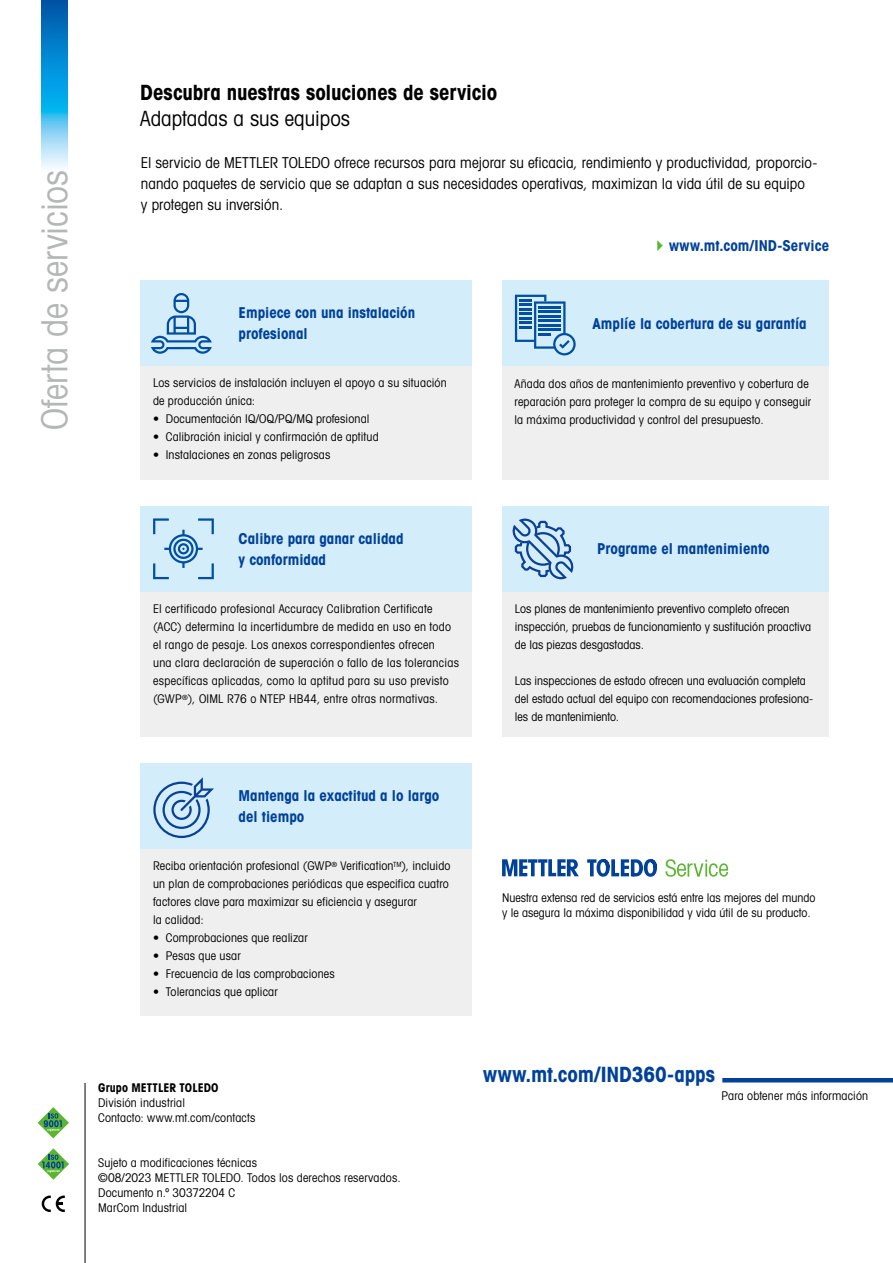
<style>
.page{position:relative;width:893px;height:1263px;background:#fff}
.page>*{position:absolute;margin:0;border:0;box-sizing:border-box;transform-origin:0 0}
.t1{font:36px "Avant Gardefor MT Bk";letter-spacing:-.005em;color:#b5b6b6}
.t2{font:21px "Avant Gardefor MT Bd";color:#000}
.t3{font:21px "Avant Gardefor MT Bd";letter-spacing:-.005em;color:#004199}
.t4{font:21px "Avant Gardefor MT Bk";color:#000}
.t5{font:15px/21px "Avant Gardefor MT Bk";letter-spacing:.005em;color:#000}
.t6{font:15px/21px "Avant Gardefor MT Bd";color:#004199}
.t7{font:12px/18px "Avant Gardefor MT Bk";letter-spacing:.015em;color:#000}
.t8{font:12px "Avant Gardefor MT Bd";letter-spacing:.005em;color:#000}
</style>
<div class="page">
<hr style="left:722px;top:1078px;width:171px;height:4px;background:#004199">
<hr style="left:85px;top:1083px;width:1px;height:180px;background:#000">
<svg style="left:38px;top:1148px;width:31px;height:32px"></svg>
<svg style="left:38px;top:1107px;width:31px;height:31px"></svg>
<svg style="left:42px;top:1195px;width:23px;height:17px"></svg>
<svg style="left:665px;top:859px;width:63px;height:18px"></svg>
<svg style="left:502px;top:859px;width:77px;height:17px"></svg>
<svg style="left:587px;top:859px;width:70px;height:18px"></svg>
<div style="left:140px;top:281px;width:332px;height:85px;background:#d3edfb"></div>
<div style="left:140px;top:763px;width:332px;height:85px;background:#d3edfb"></div>
<div style="left:140px;top:506px;width:332px;height:86px;background:#d3edfb"></div>
<div style="left:502px;top:281px;width:327px;height:85px;background:#d3edfb"></div>
<div style="left:502px;top:506px;width:327px;height:86px;background:#d3edfb"></div>
<svg style="left:151px;top:293px;width:61px;height:61px"></svg>
<div style="left:140px;top:366px;width:332px;height:114px;background:#efefef"></div>
<div style="left:140px;top:848px;width:332px;height:167px;background:#efefef"></div>
<div style="left:140px;top:592px;width:332px;height:144px;background:#efefef"></div>
<div style="left:502px;top:366px;width:327px;height:114px;background:#efefef"></div>
<div style="left:502px;top:592px;width:327px;height:144px;background:#efefef"></div>
<svg style="left:515px;top:295px;width:61px;height:60px"></svg>
<svg style="left:153px;top:777px;width:61px;height:61px"></svg>
<svg style="left:513px;top:518px;width:61px;height:61px"></svg>
<svg style="left:153px;top:518px;width:61px;height:61px"></svg>
<svg style="left:42px;top:0;width:25px;height:169px;background:#35a3dd"></svg>
<h1 class="t1" style="left:32px;top:430px;width:261px;rotate:-90deg">Oferta de servicios</h1>
<h2 class="t2" style="left:140px;top:79px;width:358px">Descubra nuestras soluciones de servicio</h2>
<h2 class="t4" style="left:140px;top:105px;width:211px">Adaptadas a sus equipos</h2>
<p class="t5" style="left:141px;top:152px;width:678px">El servicio de METTLER TOLEDO ofrece recursos para mejorar su eficacia, rendimiento y productividad, proporcio&shy;nando paquetes de servicio que se adaptan a sus necesidades operativas, maximizan la vida útil de su equipo<br>y protegen su inversión.</p>
<p class="t6" style="left:669px;top:235px;width:162px">www.mt.com/IND-Service</p>
<p class="t6" style="left:239px;top:302px;width:178px">Empiece con una instalación profesional</p>
<p class="t7" style="left:153px;top:374px;width:295px">Los servicios de instalación incluyen el apoyo a su situación de producción única:</p>
<p class="t7" style="left:153px;top:410px;width:218px">• Documentación IQ/OQ/PQ/MQ profesional</p>
<p class="t7" style="left:153px;top:428px;width:227px">• Calibración inicial y confirmación de aptitud</p>
<p class="t7" style="left:153px;top:446px;width:179px">• Instalaciones en zonas peligrosas</p>
<p class="t6" style="left:592px;top:312px;width:216px">Amplíe la cobertura de su garantía</p>
<p class="t7" style="left:514px;top:374px;width:298px">Añada dos años de mantenimiento preventivo y cobertura de reparación para proteger la compra de su equipo y conseguir la máxima productividad y control del presupuesto.</p>
<p class="t6" style="left:239px;top:528px;width:167px">Calibre para ganar calidad y conformidad</p>
<p class="t7" style="left:153px;top:599px;width:307px">El certificado profesional Accuracy Calibration Certificate (ACC) determina la incertidumbre de medida en uso en todo el rango de pesaje. Los anexos correspondientes ofrecen<br>una clara declaración de superación o fallo de las tolerancias específicas aplicadas, como la aptitud para su uso previsto (GWP<sup>®</sup>), OIML R76 o NTEP HB44, entre otras normativas.</p>
<p class="t6" style="left:597px;top:538px;width:174px">Programe el mantenimiento</p>
<p class="t7" style="left:515px;top:599px;width:298px">Los planes de mantenimiento preventivo completo ofrecen inspección, pruebas de funcionamiento y sustitución proactiva de las piezas desgastadas.</p>
<p class="t7" style="left:515px;top:671px;width:300px">Las inspecciones de estado ofrecen una evaluación completa del estado actual del equipo con recomendaciones profesiona&shy;les de mantenimiento.</p>
<p class="t6" style="left:239px;top:784px;width:202px">Mantenga la exactitud a lo largo del tiempo</p>
<p class="t7" style="left:153px;top:856px;width:299px">Reciba orientación profesional (GWP<sup>®</sup> Verification<sup>TM</sup>), incluido un plan de comprobaciones periódicas que especifica cuatro factores clave para maximizar su eficiencia y asegurar<br>la calidad:</p>
<p class="t7" style="left:153px;top:928px;width:156px">• Comprobaciones que realizar</p>
<p class="t7" style="left:153px;top:946px;width:89px">• Pesas que usar</p>
<p class="t7" style="left:153px;top:964px;width:183px">• Frecuencia de las comprobaciones</p>
<p class="t7" style="left:153px;top:982px;width:126px">• Tolerancias que aplicar</p>
<p class="t8" style="left:98px;top:1080px;width:122px">Grupo METTLER TOLEDO</p>
<p class="t7" style="left:98px;top:1095px;width:159px;line-height:15px">División industrial<br>Contacto: www.mt.com/contacts</p>
<p class="t7" style="left:98px;top:1155px;width:304px;line-height:15px">Sujeto a modificaciones técnicas<br>©08/2023 METTLER TOLEDO. Todos los derechos reservados.<br>Documento n.º 30372204 C<br>MarCom Industrial</p>
<p class="t7" style="left:502px;top:890px;width:315px;line-height:15px">Nuestra extensa red de servicios está entre las mejores del mundo y le asegura la máxima disponibilidad y vida útil de su producto.</p>
<h2 class="t3" style="left:483px;top:1061px;width:233px">www.mt.com/IND360-apps</h2>
<p class="t7" style="left:721px;top:1086px;width:148px">Para obtener más información</p>
</div>
